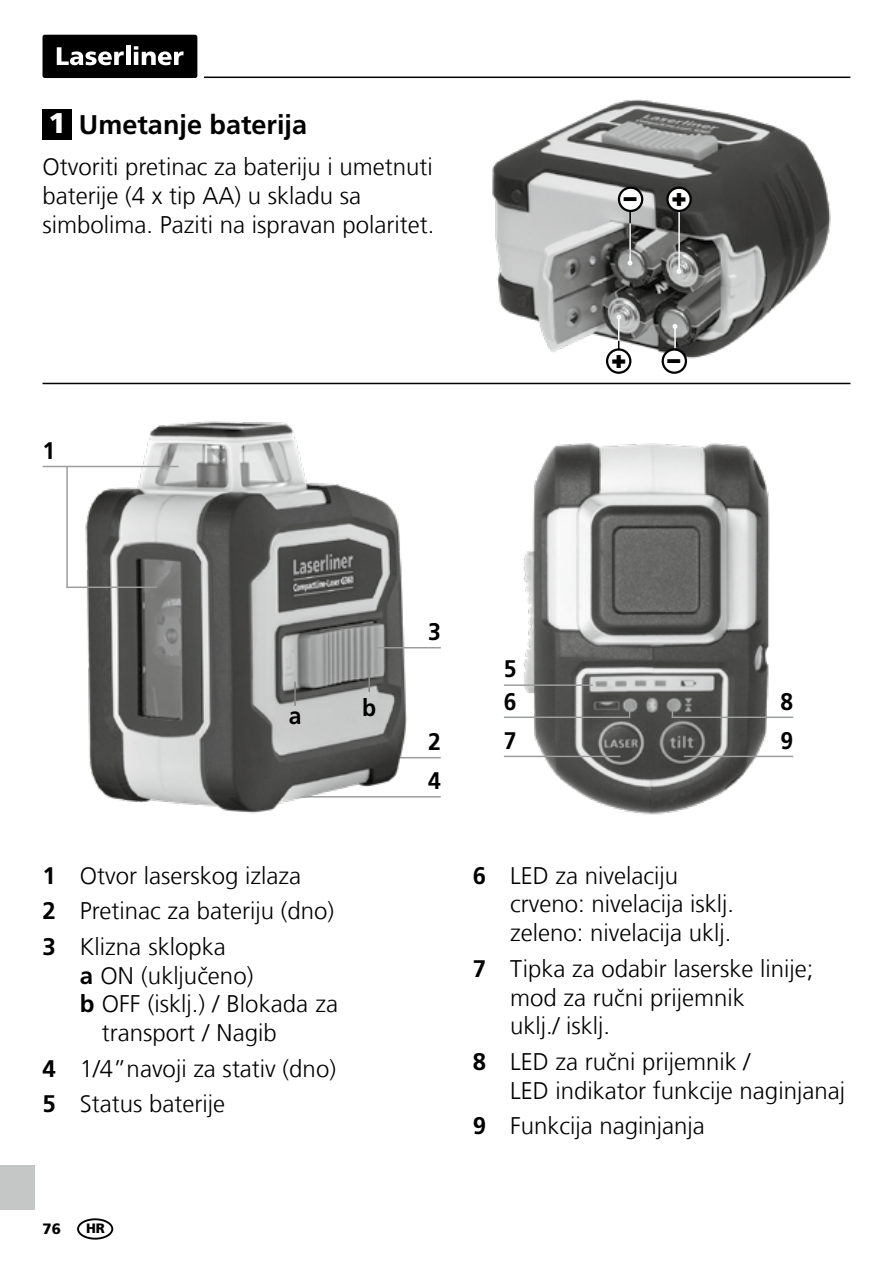
<style>
.page{position:relative;width:893px;height:1263px;background:#fff}
.page>*{position:absolute;margin:0;border:0;box-sizing:border-box;transform-origin:0 0}
.t1{font:700 27px "Frutiger LT Com";color:#000}
.t2{font:900 25.5px "Frutiger LT Com";color:#000}
.t3{font:300 24px/28.8px "Frutiger LT Com";color:#000}
.t4{font:700 24px/39px "Frutiger LT Com";color:#000;scale:.95 1}
.t5{font:700 24px/35.7px "Frutiger LT Com";color:#000;text-align:justify}
.t6{font:900 15px "Frutiger LT Com";color:#000}
.t7{font:900 13.5px "Frutiger LT Com";color:#000}
.s1{font-weight:900;font-size:28.5px;color:#fff}
.s2{font-weight:700}
</style>
<div class="page">
<hr style="left:204px;top:77px;width:646px;height:1px;background:#000">
<div style="left:43px;top:35px;width:154px;height:43px;background:#000;border-radius:2px"></div>
<svg style="left:57px;top:47px;width:67px;height:18px"></svg>
<hr style="left:126px;top:46px;width:4px;height:19px;background:#fff">
<svg style="left:134px;top:46px;width:50px;height:19px"></svg>
<hr style="left:378px;top:757px;width:63px;height:1px;background:#9c9d9d">
<hr style="left:229px;top:796px;width:212px;height:1px;background:#9c9d9d">
<div style="left:43px;top:109px;width:29px;height:30px;background:#000"></div>
<hr style="left:43px;top:383px;width:807px;height:1px;background:#000">
<img style="left:492px;top:99px;width:339px;height:267px">
<img style="left:42px;top:421px;width:375px;height:393px">
<hr style="left:43px;top:466px;width:136px;height:1px;background:#9c9d9d">
<hr style="left:66px;top:586px;width:91px;height:2px;background:#9c9d9d">
<hr style="left:66px;top:466px;width:2px;height:122px;background:#9c9d9d">
<hr style="left:294px;top:682px;width:2px;height:24px;background:#878786">
<hr style="left:368px;top:668px;width:2px;height:24px;background:#878786">
<hr style="left:378px;top:647px;width:63px;height:1px;background:#9c9d9d">
<img style="left:504px;top:443px;width:290px;height:372px">
<hr style="left:504px;top:716px;width:125px;height:2px;background:#9c9d9d">
<hr style="left:504px;top:756px;width:116px;height:1px;background:#9c9d9d">
<hr style="left:504px;top:684px;width:89px;height:2px;background:#9c9d9d">
<svg style="left:629px;top:704px;width:1px;height:14px"></svg>
<svg style="left:672px;top:704px;width:1px;height:12px"></svg>
<hr style="left:672px;top:716px;width:121px;height:2px;background:#9c9d9d">
<hr style="left:684px;top:756px;width:109px;height:1px;background:#9c9d9d">
<div style="left:0;top:1165px;width:34px;height:44px;background:#c5c6c6"></div>
<div style="left:77px;top:1218px;width:36px;height:21px;border:2px solid #000;border-radius:50%"></div>
<hr style="left:674px;top:326px;width:2px;height:22px;background:#fff">
<svg style="left:673px;top:324px;width:4px;height:5px"></svg>
<hr style="left:629px;top:210px;width:2px;height:44px;background:#000">
<hr style="left:629px;top:223px;width:2px;height:40px;background:#fff">
<div style="left:667px;top:188px;width:24px;height:23px;background:#fff;border-radius:50%"></div>
<div style="left:666px;top:187px;width:26px;height:25px;border:2px solid #000;border-radius:50%"></div>
<svg style="left:627px;top:261px;width:5px;height:4px"></svg>
<hr style="left:678px;top:212px;width:2px;height:59px;background:#fff">
<svg style="left:676px;top:269px;width:5px;height:5px"></svg>
<div style="left:619px;top:188px;width:23px;height:23px;background:#fff;border-radius:50%"></div>
<div style="left:618px;top:187px;width:25px;height:25px;border:2px solid #000;border-radius:50%"></div>
<svg style="left:616px;top:315px;width:5px;height:33px"></svg>
<div style="left:663px;top:349px;width:23px;height:24px;background:#fff;border-radius:50%"></div>
<div style="left:662px;top:348px;width:25px;height:26px;border:2px solid #000;border-radius:50%"></div>
<div style="left:607px;top:349px;width:23px;height:24px;background:#fff;border-radius:50%"></div>
<div style="left:606px;top:348px;width:25px;height:26px;border:2px solid #000;border-radius:50%"></div>
<p class="t1" style="left:48px;top:109px;width:260px"><span class="s1">1</span> Umetanje baterija</p>
<p class="t3" style="left:43px;top:152px;width:393px">Otvoriti pretinac za bateriju i umetnuti baterije (4 x tip AA) u skladu sa simbolima. Paziti na ispravan polaritet.</p>
<p class="t4" style="left:43px;top:431px;width:15px">1</p>
<p class="t2" style="left:624px;top:182px;width:14px">–</p>
<p class="t2" style="left:687px;top:217px;width:17px;rotate:-180deg">+</p>
<p class="t2" style="left:611px;top:343px;width:17px">+</p>
<p class="t2" style="left:668px;top:344px;width:14px">–</p>
<p class="t4" style="left:289px;top:696px;width:15px">a</p>
<p class="t4" style="left:362px;top:688px;width:16px">b</p>
<p class="t5" style="left:43px;top:857px;width:15px">1<br>2<br>3</p>
<p class="t5" style="left:43px;top:1051px;width:15px">4<br>5</p>
<p class="t3" style="left:80px;top:858px;width:256px;line-height:35.7px">Otvor laserskog izlaza<br>Pretinac za bateriju (dno)<br>Klizna sklopka</p>
<p class="t3" style="left:80px;top:961px;width:175px"><span class="s2">a</span> ON (uključeno)</p>
<p class="t3" style="left:80px;top:990px;width:260px"><span class="s2">b</span> OFF (isklj.) / Blokada za</p>
<p class="t3" style="left:102px;top:1019px;width:176px">transport / Nagib</p>
<p class="t3" style="left:80px;top:1051px;width:258px;line-height:35.7px">1/4”navoji za stativ (dno)<br>Status baterije</p>
<p class="t6" style="left:43px;top:1219px;width:20px">76</p>
<p class="t7" style="left:86px;top:1220px;width:20px">HR</p>
<p class="t4" style="left:428px;top:612px;width:15px">3</p>
<p class="t4" style="left:428px;top:722px;width:15px">2<br>4</p>
<p class="t4" style="left:504px;top:650px;width:15px">5</p>
<p class="t4" style="left:504px;top:682px;width:15px">6<br>7</p>
<p class="t4" style="left:780px;top:682px;width:15px">8<br>9</p>
<p class="t5" style="left:473px;top:857px;width:15px">6</p>
<p class="t5" style="left:473px;top:951px;width:15px">7</p>
<p class="t5" style="left:473px;top:1044px;width:15px">8</p>
<p class="t5" style="left:473px;top:1108px;width:15px">9</p>
<p class="t3" style="left:510px;top:861px;width:225px">LED za nivelaciju crveno: nivelacija isklj. zeleno: nivelacija uklj.</p>
<p class="t3" style="left:510px;top:954px;width:305px">Tipka za odabir laserske linije; mod za ručni prijemnik<br>uklj./ isklj.</p>
<p class="t3" style="left:510px;top:1047px;width:336px">LED za ručni prijemnik /<br>LED indikator funkcije naginjanaj</p>
<p class="t3" style="left:510px;top:1112px;width:196px">Funkcija naginjanja</p>
</div>
